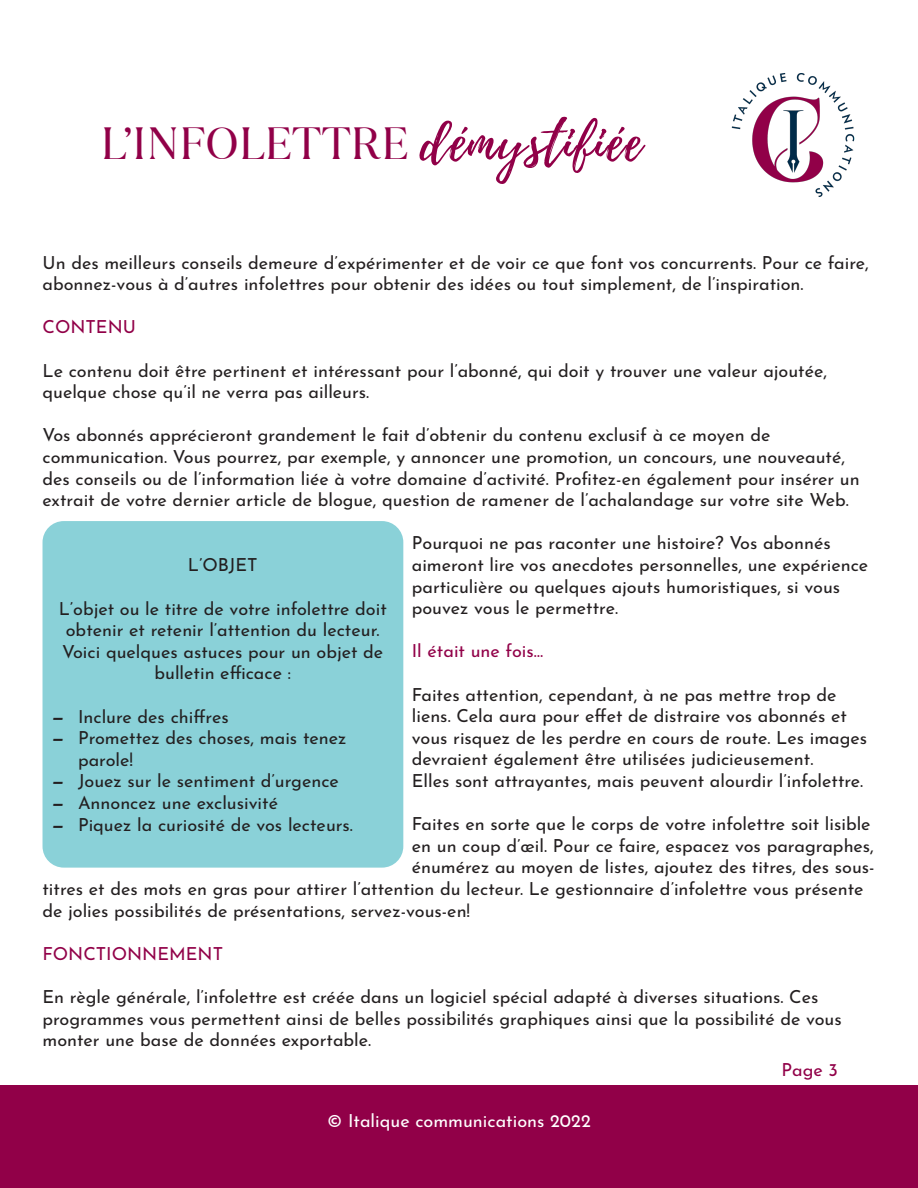
<style>
.page{position:relative;width:918px;height:1188px;background:#fff}
.page>*{position:absolute;margin:0;border:0;box-sizing:border-box;transform-origin:0 0}
.t1{font:45px "TT Ramillas";color:#910048}
.t2{font:18px/21.6px "Josefin Sans";color:#231f20}
.t3{font:18px "Josefin Sans";color:#910048}
.t4{font:18px "Josefin Sans";color:#fff}
.s1{font-family:"Playlist Script";font-size:54px}
.s2{font-weight:700;font-style:italic}
</style>
<div class="page">
<div style="left:0;top:1086px;width:918px;height:102px;background:#910048"></div>
<img style="left:731px;top:73px;width:124px;height:124px">
<div style="left:43px;top:521px;width:360px;height:347px;background:#8ad1d8;border-radius:21px"></div>
<p class="t1" style="left:100px;top:117px;width:543px">L’INFOLETTRE <span class="s1">démystifiée</span></p>
<p class="t2" style="left:43px;top:249px;width:828px">Un des meilleurs conseils demeure d’expérimenter et de voir ce que font vos concurrents. Pour ce faire, abonnez-vous à d’autres infolettres pour obtenir des idées ou tout simplement, de l’inspiration.</p>
<p class="t3" style="left:43px;top:312px;width:95px">CONTENU</p>
<p class="t2" style="left:43px;top:357px;width:786px">Le contenu doit être pertinent et intéressant pour l’abonné, qui doit y trouver une valeur ajoutée, quelque chose qu’il ne verra pas ailleurs.</p>
<p class="t2" style="left:43px;top:422px;width:819px">Vos abonnés apprécieront grandement le fait d’obtenir du contenu exclusif à ce moyen de communication. Vous pourrez, par exemple, y annoncer une promotion, un concours, une nouveauté, des conseils ou de l’information liée à votre domaine d’activité. Profitez-en également pour insérer un extrait de votre dernier article de blogue, question de ramener de l’achalandage sur votre site Web.</p>
<p class="t2" style="left:412px;top:530px;width:458px">Pourquoi ne pas raconter une histoire? Vos abonnés aimeront lire vos anecdotes personnelles, une expérience particulière ou quelques ajouts humoristiques, si vous pouvez vous le permettre.</p>
<p class="t3" style="left:412px;top:636px;width:133px">Il était une fois…</p>
<p class="t2" style="left:412px;top:681px;width:457px">Faites attention, cependant, à ne pas mettre trop de liens. Cela aura pour effet de distraire vos abonnés et vous risquez de les perdre en cours de route. Les images devraient également être utilisées judicieusement.</p>
<p class="t2" style="left:412px;top:768px;width:453px">Elles sont attrayantes, mais peuvent alourdir l’infolettre.</p>
<p class="t2" style="left:412px;top:811px;width:460px">Faites en sorte que le corps de votre infolettre soit lisible</p>
<p class="t2" style="left:412px;top:833px;width:464px">en un coup d’œil. Pour ce faire, espacez vos paragraphes,</p>
<p class="t2" style="left:412px;top:854px;width:464px">énumérez au moyen de listes, ajoutez des titres, des sous-</p>
<p class="t2" style="left:43px;top:876px;width:823px">titres et des mots en gras pour attirer l’attention du lecteur. Le gestionnaire d’infolettre vous présente</p>
<p class="t2" style="left:43px;top:897px;width:429px">de jolies possibilités de présentations, servez-vous-en!</p>
<p class="t3" style="left:43px;top:939px;width:182px">FONCTIONNEMENT</p>
<p class="t2" style="left:43px;top:984px;width:801px">En règle générale, l’infolettre est créée dans un logiciel spécial adapté à diverses situations. Ces programmes vous permettent ainsi de belles possibilités graphiques ainsi que la possibilité de vous monter une base de données exportable.</p>
<p class="t2" style="left:188px;top:552px;width:71px">L’OBJET</p>
<p class="t2" style="left:59px;top:595px;width:330px;text-align:center">L’objet ou le titre de votre infolettre doit obtenir et retenir l’attention du lecteur.<br>Voici quelques astuces pour un objet de bulletin efficace :</p>
<p class="t2" style="left:51px;top:703px;width:179px"><span class="s2">—</span> Inclure des chiffres</p>
<p class="t2" style="left:78px;top:725px;width:270px;text-indent:-27px"><span class="s2">—</span> Promettez des choses, mais tenez parole!</p>
<p class="t2" style="left:51px;top:768px;width:289px"><span class="s2">—</span> Jouez sur le sentiment d’urgence</p>
<p class="t2" style="left:51px;top:790px;width:229px"><span class="s2">—</span> Annoncez une exclusivité</p>
<p class="t2" style="left:51px;top:811px;width:304px"><span class="s2">—</span> Piquez la curiosité de vos lecteurs.</p>
<p class="t4" style="left:327px;top:1105px;width:265px">© Italique communications 2022</p>
<p class="t3" style="left:782px;top:1055px;width:58px">Page 3</p>
</div>
